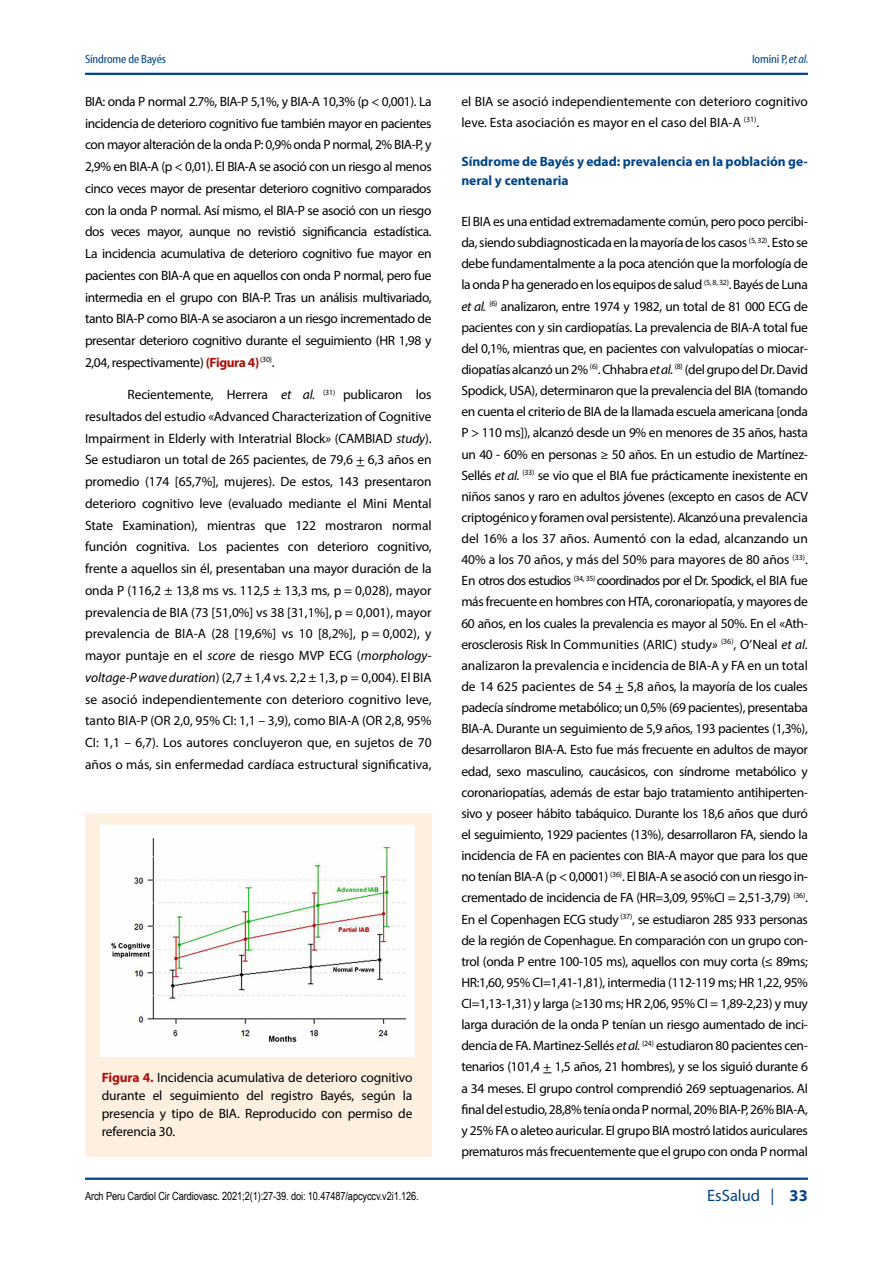
<style>
.page{position:relative;width:893px;height:1263px;background:#fff}
.page>*{position:absolute;margin:0;border:0;box-sizing:border-box;transform-origin:0 0}
.t1{font:16.5px "Myriad Pro";color:#048}
.t2{font:700 16.5px "Myriad Pro";color:#048}
.t3{font:13.5px/21.1px "Myriad Pro";letter-spacing:-.01em;color:#000;text-align:justify}
.t4{font:700 13.5px/19.5px "Myriad Pro";color:#048}
.t5{font:12px "Myriad Cn Web";letter-spacing:-.01em;color:#048}
.t6{font:11.25px "Arial Narrow";letter-spacing:-.01em;color:#000}
.s1{font-family:"Myriad Cn It Web"}
.s2{font-weight:700;color:#ae0f0a}
.s3{font-style:italic}
</style>
<div class="page">
<hr style="left:85px;top:73px;width:723px;height:2px;background:#048">
<hr style="left:85px;top:1177px;width:723px;height:3px;background:#048">
<div style="left:85px;top:813px;width:347px;height:344px;background:#fdf0e1"></div>
<img style="left:110px;top:834px;width:295px;height:213px">
<div style="left:100px;top:824px;width:315px;height:233px;border:9px solid #fff"></div>
<p class="t5" style="left:85px;top:53px;width:82px">Síndrome de Bayés</p>
<p class="t5" style="left:752px;top:53px;width:58px">Iomini P, <span class="s1">et al.</span></p>
<p class="t3" style="left:85px;top:90px;width:348px;line-height:21.8px">BIA: onda P normal 2.7%, BIA-P 5,1%, y BIA-A 10,3% (p &lt; 0,001). La incidencia de deterioro cognitivo fue también mayor en pacientes con mayor alteración de la onda P: 0,9% onda P normal, 2% BIA-P, y 2,9% en BIA-A (p &lt; 0,01). El BIA-A se asoció con un riesgo al menos cinco veces mayor de presentar deterioro cognitivo comparados con la onda P normal. Así mismo, el BIA-P se asoció con un riesgo dos veces mayor, aunque no revistió significancia estadística.<br>La incidencia acumulativa de deterioro cognitivo fue mayor en pacientes con BIA-A que en aquellos con onda P normal, pero fue intermedia en el grupo con BIA-P. Tras un análisis multivariado, tanto BIA-P como BIA-A se asociaron a un riesgo incrementado de presentar deterioro cognitivo durante el seguimiento (HR 1,98 y 2,04, respectivamente) <span class="s2">(Figura 4)</span><sup>(30)</sup>.</p>
<p class="t3" style="left:85px;top:384px;width:348px;line-height:21.8px;text-indent:43px">Recientemente, Herrera <span class="s3">et al.</span> <sup>(31)</sup> publicaron los resultados del estudio «Advanced Characterization of Cognitive Impairment in Elderly with Interatrial Block<span class="s3">»</span> (CAMBIAD <span class="s3">study</span>).<br>Se estudiaron un total de 265 pacientes, de 79,6 + 6,3 años en promedio (174 [65,7%], mujeres). De estos, 143 presentaron deterioro cognitivo leve (evaluado mediante el Mini Mental State Examination), mientras que 122 mostraron normal función cognitiva. Los pacientes con deterioro cognitivo, frente a aquellos sin él, presentaban una mayor duración de la onda P (116,2 ± 13,8 ms vs. 112,5 ± 13,3 ms, p = 0,028), mayor prevalencia de BIA (73 [51,0%] vs 38 [31,1%], p = 0,001), mayor prevalencia de BIA-A (28 [19,6%] vs 10 [8,2%], p = 0,002), y mayor puntaje en el <span class="s3">score</span> de riesgo MVP ECG (<span class="s3">morphology&shy;voltage-P wave duration</span>) (2,7 ± 1,4 vs. 2,2 ± 1,3, p = 0,004). El BIA se asoció independientemente con deterioro cognitivo leve, tanto BIA-P (OR 2,0, 95% CI: 1,1 – 3,9), como BIA-A (OR 2,8, 95% CI: 1,1 – 6,7). Los autores concluyeron que, en sujetos de 70 años o más, sin enfermedad cardíaca estructural significativa,</p>
<p class="t3" style="left:102px;top:1068px;width:312px;line-height:18px"><span class="s2">Figura 4.</span> Incidencia acumulativa de deterioro cognitivo durante el seguimiento del registro Bayés, según la presencia y tipo de BIA. Reproducido con permiso de referencia 30.</p>
<p class="t3" style="left:461px;top:91px;width:348px">el BIA se asoció independientemente con deterioro cognitivo leve. Esta asociación es mayor en el caso del BIA-A <sup>(31)</sup>.</p>
<p class="t4" style="left:461px;top:151px;width:348px">Síndrome de Bayés y edad: prevalencia en la población ge&shy;neral y centenaria</p>
<p class="t3" style="left:461px;top:211px;width:348px">El BIA es una entidad extremadamente común, pero poco percibi&shy;da, siendo subdiagnosticada en la mayoría de los casos <sup>(5,</sup> <sup>32)</sup>. Esto se debe fundamentalmente a la poca atención que la morfología de la onda P ha generado en los equipos de salud <sup>(5,</sup> <sup>8,</sup> <sup>32)</sup>. Bayés de Luna <span class="s3">et al.</span> <sup>(6)</sup> analizaron, entre 1974 y 1982, un total de 81 000 ECG de pacientes con y sin cardiopatías. La prevalencia de BIA-A total fue del 0,1%, mientras que, en pacientes con valvulopatías o miocar&shy;diopatías alcanzó un 2% <sup>(6)</sup>. Chhabra <span class="s3">et al.</span> <sup>(8)</sup> (del grupo del Dr. David Spodick, USA), determinaron que la prevalencia del BIA (tomando en cuenta el criterio de BIA de la llamada escuela americana [onda P &gt; 110 ms]), alcanzó desde un 9% en menores de 35 años, hasta un 40 - 60% en personas ≥ 50 años. En un estudio de Martínez-Sellés <span class="s3">et al.</span> <sup>(33)</sup> se vio que el BIA fue prácticamente inexistente en niños sanos y raro en adultos jóvenes (excepto en casos de ACV criptogénico y foramen oval persistente). Alcanzó una prevalencia del 16% a los 37 años. Aumentó con la edad, alcanzando un 40% a los 70 años, y más del 50% para mayores de 80 años <sup>(33)</sup>.<br>En otros dos estudios <sup>(34,</sup> <sup>35)</sup> coordinados por el Dr. Spodick, el BIA fue más frecuente en hombres con HTA, coronariopatía, y mayores de 60 años, en los cuales la prevalencia es mayor al 50%. En el «Ath&shy;erosclerosis Risk In Communities (ARIC) study<span class="s3">»</span> <sup>(36)</sup>, O’Neal <span class="s3">et al. </span>analizaron la prevalencia e incidencia de BIA-A y FA en un total de 14 625 pacientes de 54 + 5,8 años, la mayoría de los cuales padecía síndrome metabólico; un 0,5% (69 pacientes), presentaba BIA-A. Durante un seguimiento de 5,9 años, 193 pacientes (1,3%), desarrollaron BIA-A. Esto fue más frecuente en adultos de mayor edad, sexo masculino, caucásicos, con síndrome metabólico y coronariopatías, además de estar bajo tratamiento antihiperten&shy;sivo y poseer hábito tabáquico. Durante los 18,6 años que duró el seguimiento, 1929 pacientes (13%), desarrollaron FA, siendo la incidencia de FA en pacientes con BIA-A mayor que para los que no tenían BIA-A (p &lt; 0,0001) <sup>(36)</sup>. El BIA-A se asoció con un riesgo in&shy;crementado de incidencia de FA (HR=3,09, 95%CI = 2,51-3,79) <sup>(36)</sup>.<br>En el Copenhagen ECG study <sup>(37)</sup>, se estudiaron 285 933 personas de la región de Copenhague. En comparación con un grupo con&shy;trol (onda P entre 100-105 ms), aquellos con muy corta (≤ 89ms; HR:1,60, 95% CI=1,41-1,81), intermedia (112-119 ms; HR 1,22, 95% CI=1,13-1,31) y larga (≥130 ms; HR 2,06, 95% CI = 1,89-2,23) y muy larga duración de la onda P tenían un riesgo aumentado de inci&shy;dencia de FA. Martinez-Sellés <span class="s3">et al.</span> <sup>(24)</sup> estudiaron 80 pacientes cen&shy;tenarios (101,4 + 1,5 años, 21 hombres), y se los siguió durante 6 a 34 meses. El grupo control comprendió 269 septuagenarios. Al final del estudio, 28,8% tenía onda P normal, 20% BIA-P, 26% BIA-A, y 25% FA o aleteo auricular. El grupo BIA mostró latidos auriculares prematuros más frecuentemente que el grupo con onda P normal</p>
<p class="t1" style="left:707px;top:1185px;width:69px">EsSalud |</p>
<p class="t6" style="left:85px;top:1188px;width:335px">Arch Peru Cardiol Cir Cardiovasc. 2021;2(1):27-39. doi: 10.47487/apcyccv.v2i1.126.</p>
<p class="t2" style="left:790px;top:1184px;width:20px">33</p>
</div>
